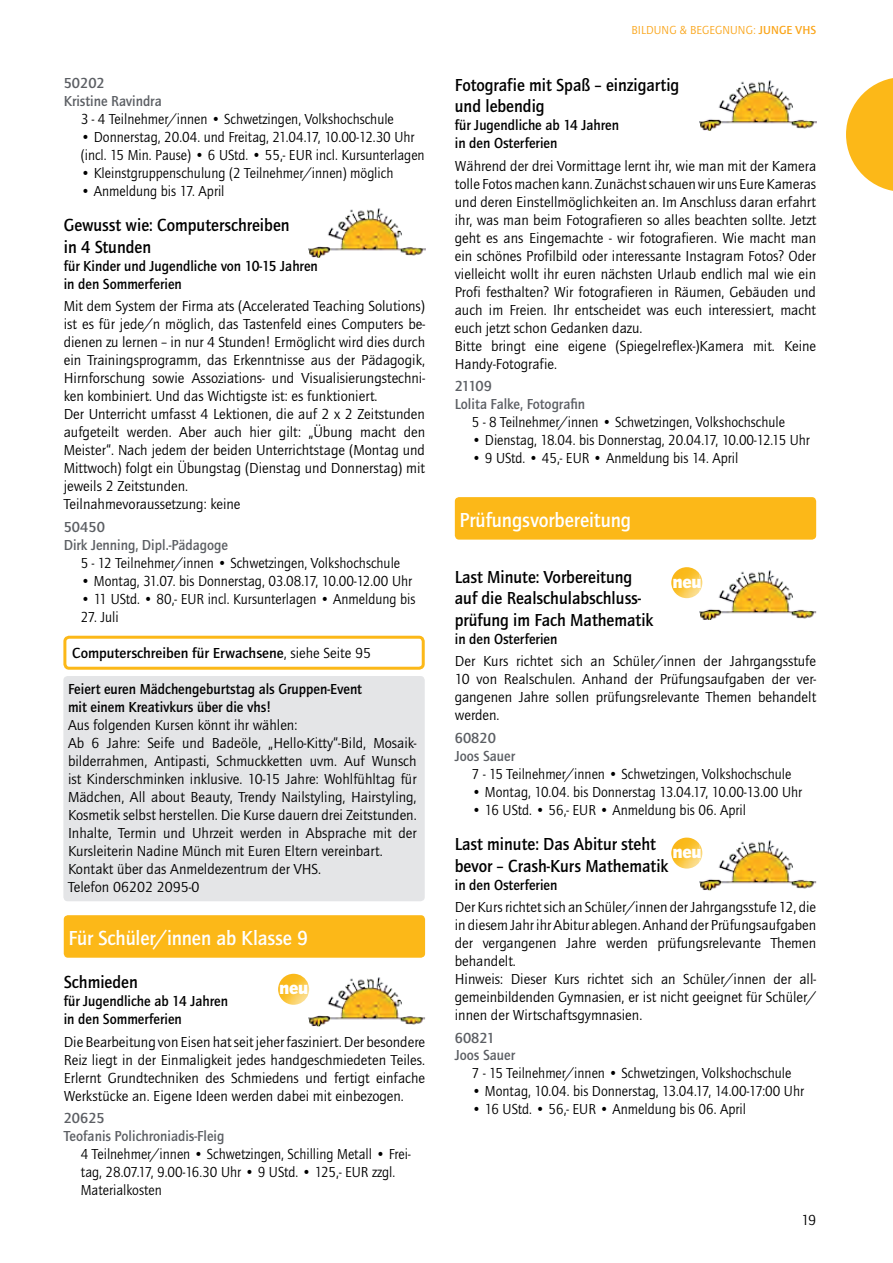
<style>
.page{position:relative;width:893px;height:1263px;background:#fff}
.page>*{position:absolute;margin:0;border:0;box-sizing:border-box;transform-origin:0 0}
.t1{font:700 21px "Quay Itc T";letter-spacing:-.005em;color:#fff;scale:.95 1}
.t2{font:900 18.75px "Quay Itc T";letter-spacing:-.02em;color:#fff}
.t3{font:700 18px/21.6px "Quay Itc T";color:#000;scale:.95 1}
.t4{font:15px/18px "Quay Itc T";color:#000}
.t5{font:15px/18px "Quay Itc T";color:#000;scale:.95 1}
.t6{font:700 15px/18px "Quay Itc T";color:#000;scale:.95 1}
.t7{font:700 15px/18px "Quay Itc T";color:#5c5f64}
.t8{font:700 15px "Quay Itc T";color:#000}
.t9{font:12px "Quay Itc T";letter-spacing:.005em;color:#faa51a}
.s1{font-weight:400}
.s2{font-weight:700}
</style>
<div class="page">
<div style="left:455px;top:497px;width:361px;height:43px;background:#fcb818;border-radius:4px"></div>
<div style="left:63px;top:676px;width:362px;height:225px;background:#e4e5e7;border-radius:4px"></div>
<div style="left:64px;top:915px;width:361px;height:43px;background:#fcb818;border-radius:4px"></div>
<div style="left:63px;top:636px;width:362px;height:34px;border:3px solid #fcb818;border-radius:4px"></div>
<svg style="left:846px;top:78px;width:47px;height:113px"></svg>
<img style="left:308px;top:208px;width:117px;height:50px">
<img style="left:699px;top:80px;width:117px;height:50px">
<img style="left:278px;top:974px;width:30px;height:31px">
<img style="left:280px;top:985px;width:27px;height:10px">
<img style="left:308px;top:977px;width:117px;height:49px">
<img style="left:671px;top:567px;width:28px;height:31px">
<img style="left:673px;top:578px;width:26px;height:10px">
<img style="left:671px;top:838px;width:28px;height:31px">
<img style="left:673px;top:849px;width:26px;height:9px">
<img style="left:699px;top:570px;width:117px;height:50px">
<img style="left:699px;top:573px;width:3px;height:19px">
<svg style="left:699px;top:578px;width:2px;height:10px"></svg>
<img style="left:699px;top:840px;width:117px;height:50px">
<img style="left:699px;top:858px;width:3px;height:4px">
<svg style="left:699px;top:844px;width:3px;height:14px"></svg>
<p class="t7" style="left:64px;top:75px;width:100px">50202<br>Kristine Ravindra</p>
<p class="t5" style="left:81px;top:111px;width:331px">3 - 4 Teilnehmer/innen • Schwetzingen, Volkshochschule</p>
<p class="t5" style="left:81px;top:129px;width:363px">• Donnerstag, 20.04. und Freitag, 21.04.17, 10.00-12.30 Uhr (incl. 15 Min. Pause) • 6 UStd. • 55,- EUR incl. Kursunterlagen</p>
<p class="t5" style="left:81px;top:165px;width:331px">• Kleinstgruppenschulung (2 Teilnehmer/innen) möglich</p>
<p class="t5" style="left:81px;top:183px;width:153px">• Anmeldung bis 17. April</p>
<p class="t3" style="left:64px;top:216px;width:239px">Gewusst wie: Computerschreiben in 4 Stunden</p>
<p class="t6" style="left:64px;top:258px;width:269px">für Kinder und Jugendliche von 10-15 Jahren in den Sommerferien</p>
<p class="t4" style="left:64px;top:299px;width:363px">Mit dem System der Firma ats (Accelerated Teaching Solutions) ist es für jede/n möglich, das Tastenfeld eines Computers be&shy;dienen zu lernen – in nur 4 Stunden! Ermöglicht wird dies durch ein Trainingsprogramm, das Erkenntnisse aus der Pädagogik, Hirn forschung sowie Assoziations- und Visualisierungstechni&shy;ken kombiniert. Und das Wichtigste ist: es funktioniert.<br>Der Unterricht umfasst 4 Lektionen, die auf 2 x 2 Zeitstunden aufgeteilt werden. Aber auch hier gilt: „Übung macht den Meister“. Nach jedem der beiden Unterrichtstage (Montag und Mittwoch) folgt ein Übungstag (Dienstag und Donnerstag) mit jeweils 2 Zeitstunden.<br>Teilnahmevoraussetzung: keine</p>
<p class="t7" style="left:64px;top:519px;width:166px">50450<br>Dirk Jenning, Dipl.-Pädagoge</p>
<p class="t5" style="left:81px;top:555px;width:338px">5 - 12 Teilnehmer/innen • Schwetzingen, Volkshochschule</p>
<p class="t5" style="left:81px;top:573px;width:350px">• Montag, 31.07. bis Donnerstag, 03.08.17, 10.00-12.00 Uhr</p>
<p class="t5" style="left:81px;top:591px;width:354px">• 11 UStd. • 80,- EUR incl. Kursunterlagen • Anmeldung bis</p>
<p class="t5" style="left:81px;top:609px;width:41px">27. Juli</p>
<p class="t8" style="left:72px;top:647px;width:300px">Computerschreiben für Erwachsene<span class="s1">, siehe Seite 95</span></p>
<p class="t6" style="left:68px;top:681px;width:311px">Feiert euren Mädchengeburtstag als Gruppen-Event mit einem Kreativkurs über die vhs!</p>
<p class="t4" style="left:68px;top:717px;width:350px">Aus folgenden Kursen könnt ihr wählen:<br>Ab 6 Jahre: Seife und Badeöle, „Hello-Kitty“-Bild, Mosaik&shy;bilder rahmen, Antipasti, Schmuckketten uvm. Auf Wunsch ist Kinder schminken inklusive. 10-15 Jahre: Wohlfühltag für Mädchen, All about Beauty, Trendy Nailstyling, Hairstyling, Kosmetik selbst herstellen. Die Kurse dauern drei Zeitstunden.<br>Inhalte, Termin und Uhrzeit werden in Absprache mit der Kursleiterin Nadine Münch mit Euren Eltern vereinbart.<br>Kontakt über das Anmeldezentrum der VHS.<br>Telefon 06202 2095-0</p>
<h1 class="t1" style="left:68px;top:929px;width:254px">Für Schüler/innen ab Klasse 9</h1>
<p class="t3" style="left:64px;top:972px;width:80px">Schmieden</p>
<p class="t6" style="left:64px;top:993px;width:174px">für Jugendliche ab 14 Jahren in den Sommerferien</p>
<p class="t4" style="left:64px;top:1034px;width:363px;text-align:justify">Die Bearbeitung von Eisen hat seit jeher fasziniert. Der besondere Reiz liegt in der Einmaligkeit jedes handgeschmiedeten Teiles.<br>Erlernt Grundtechniken des Schmiedens und fertigt einfache Werkstücke an. Eigene Ideen werden dabei mit einbezogen.</p>
<p class="t7" style="left:64px;top:1110px;width:162px">20625<br>Teofanis Polichroniadis-Fleig</p>
<p class="t5" style="left:81px;top:1146px;width:349px">4 Teilnehmer/innen • Schwetzingen, Schilling Metall • Frei&shy;tag, 28.07.17, 9.00-16.30 Uhr • 9 UStd. • 125,- EUR zzgl.<br>Materialkosten</p>
<p class="t2" style="left:279px;top:977px;width:31px">neu</p>
<p class="t9" style="left:631px;top:25px;width:186px">BILDUNG &amp; BEGEGNUNG: <span class="s2">JUNGE VHS</span></p>
<p class="t3" style="left:455px;top:75px;width:238px">Fotografie mit Spaß – einzigartig und lebendig</p>
<p class="t6" style="left:455px;top:117px;width:174px">für Jugendliche ab 14 Jahren in den Osterferien</p>
<p class="t4" style="left:455px;top:158px;width:363px">Während der drei Vormittage lernt ihr, wie man mit der Kamera tolle Fotos machen kann. Zunächst schauen wir uns Eure Kameras und deren Einstellmöglichkeiten an. Im Anschluss daran erfahrt ihr, was man beim Fotografieren so alles beachten sollte. Jetzt geht es ans Eingemachte - wir fotografieren. Wie macht man ein schönes Profilbild oder interessante Instagram Fotos? Oder vielleicht wollt ihr euren nächsten Urlaub endlich mal wie ein Profi festhalten? Wir fotografieren in Räumen, Gebäuden und auch im Freien. Ihr entscheidet was euch interessiert, macht euch jetzt schon Gedanken dazu.<br>Bitte bringt eine eigene (Spiegelreflex-)Kamera mit. Keine Handy-Fotografie.</p>
<p class="t7" style="left:455px;top:378px;width:132px">21109<br>Lolita Falke, Fotografin</p>
<p class="t5" style="left:472px;top:414px;width:331px">5 - 8 Teilnehmer/innen • Schwetzingen, Volkshochschule</p>
<p class="t5" style="left:472px;top:432px;width:357px">• Dienstag, 18.04. bis Donnerstag, 20.04.17, 10.00-12.15 Uhr</p>
<p class="t5" style="left:472px;top:450px;width:282px">• 9 UStd. • 45,- EUR • Anmeldung bis 14. April</p>
<h1 class="t1" style="left:459px;top:511px;width:182px">Prüfungsvorbereitung</h1>
<p class="t3" style="left:455px;top:567px;width:211px">Last Minute: Vorbereitung auf die Realschulabschluss&shy;prüfung im Fach Mathematik</p>
<p class="t6" style="left:455px;top:631px;width:109px">in den Osterferien</p>
<p class="t4" style="left:455px;top:654px;width:363px;text-align:justify">Der Kurs richtet sich an Schüler/innen der Jahrgangsstufe 10 von Realschulen. Anhand der Prüfungsaufgaben der ver&shy;gangenen Jahre sollen prüfungsrelevante Themen behandelt werden.</p>
<p class="t7" style="left:455px;top:730px;width:62px">60820<br>Joos Sauer</p>
<p class="t5" style="left:472px;top:766px;width:338px">7 - 15 Teilnehmer/innen • Schwetzingen, Volkshochschule</p>
<p class="t5" style="left:472px;top:784px;width:349px">• Montag, 10.04. bis Donnerstag 13.04.17, 10.00-13.00 Uhr</p>
<p class="t5" style="left:472px;top:802px;width:290px">• 16 UStd. • 56,- EUR • Anmeldung bis 06. April</p>
<p class="t3" style="left:455px;top:834px;width:226px">Last minute: Das Abitur steht bevor – Crash-Kurs Mathematik</p>
<p class="t6" style="left:455px;top:876px;width:109px">in den Osterferien</p>
<p class="t4" style="left:455px;top:899px;width:363px">Der Kurs richtet sich an Schüler/innen der Jahrgangsstufe 12, die in diesem Jahr ihr Abitur ablegen. Anhand der Prüfungsaufgaben der vergangenen Jahre werden prüfungsrelevante Themen behandelt.<br>Hinweis: Dieser Kurs richtet sich an Schüler/innen der all&shy;gemeinbildenden Gymnasien, er ist nicht geeignet für Schüler/ innen der Wirtschaftsgymnasien.</p>
<p class="t7" style="left:455px;top:1029px;width:62px">60821<br>Joos Sauer</p>
<p class="t5" style="left:472px;top:1066px;width:338px">7 - 15 Teilnehmer/innen • Schwetzingen, Volkshochschule</p>
<p class="t5" style="left:472px;top:1084px;width:351px">• Montag, 10.04. bis Donnerstag, 13.04.17, 14.00-17:00 Uhr</p>
<p class="t5" style="left:472px;top:1102px;width:290px">• 16 UStd. • 56,- EUR • Anmeldung bis 06. April</p>
<p class="t2" style="left:672px;top:570px;width:31px">neu</p>
<p class="t2" style="left:672px;top:841px;width:31px">neu</p>
<p class="t4" style="left:801px;top:1212px;width:16px">19</p>
</div>
